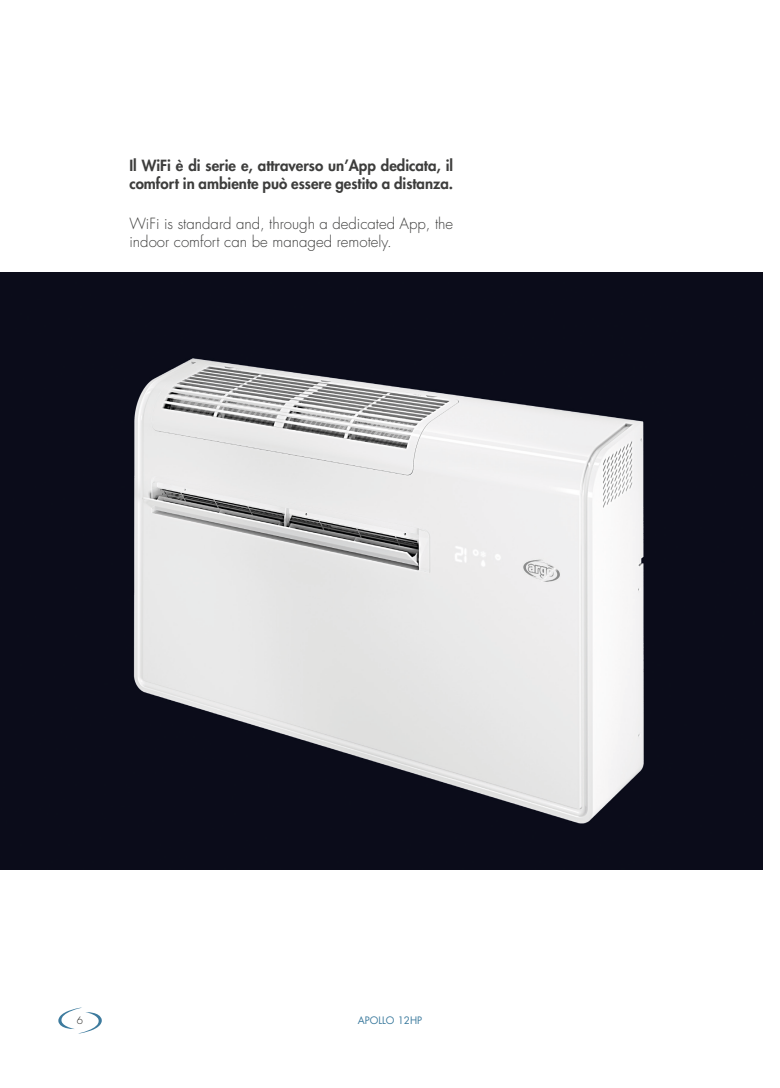
<style>
.page{position:relative;width:780px;height:1088px;background:#fff}
.page>*{position:absolute;margin:0;border:0;box-sizing:border-box;transform-origin:0 0}
.t1{font:800 15px/18px "Futura LT";color:#3d3d3c}
.t2{font:300 15px/18px "Futura LT";color:#3d3d3c}
.t3{font:10px "Futura LT";color:#3d7b9e}
.t4{font:300 10px "Futura LT";color:#1d1d1b}
</style>
<div class="page">
<svg style="left:58px;top:1007px;width:44px;height:26px"></svg>
<img style="left:0;top:273px;width:762px;height:597px">
<p class="t1" style="left:129px;top:157px;width:325px">Il WiFi è di serie e, attraverso un’App dedicata, il comfort in ambiente può essere gestito a distanza.</p>
<p class="t2" style="left:129px;top:215px;width:325px">WiFi is standard and, through a dedicated App, the indoor comfort can be managed remotely.</p>
<p class="t4" style="left:77px;top:1014px;width:8px">6</p>
<p class="t3" style="left:358px;top:1014px;width:66px">APOLLO 12HP</p>
</div>
